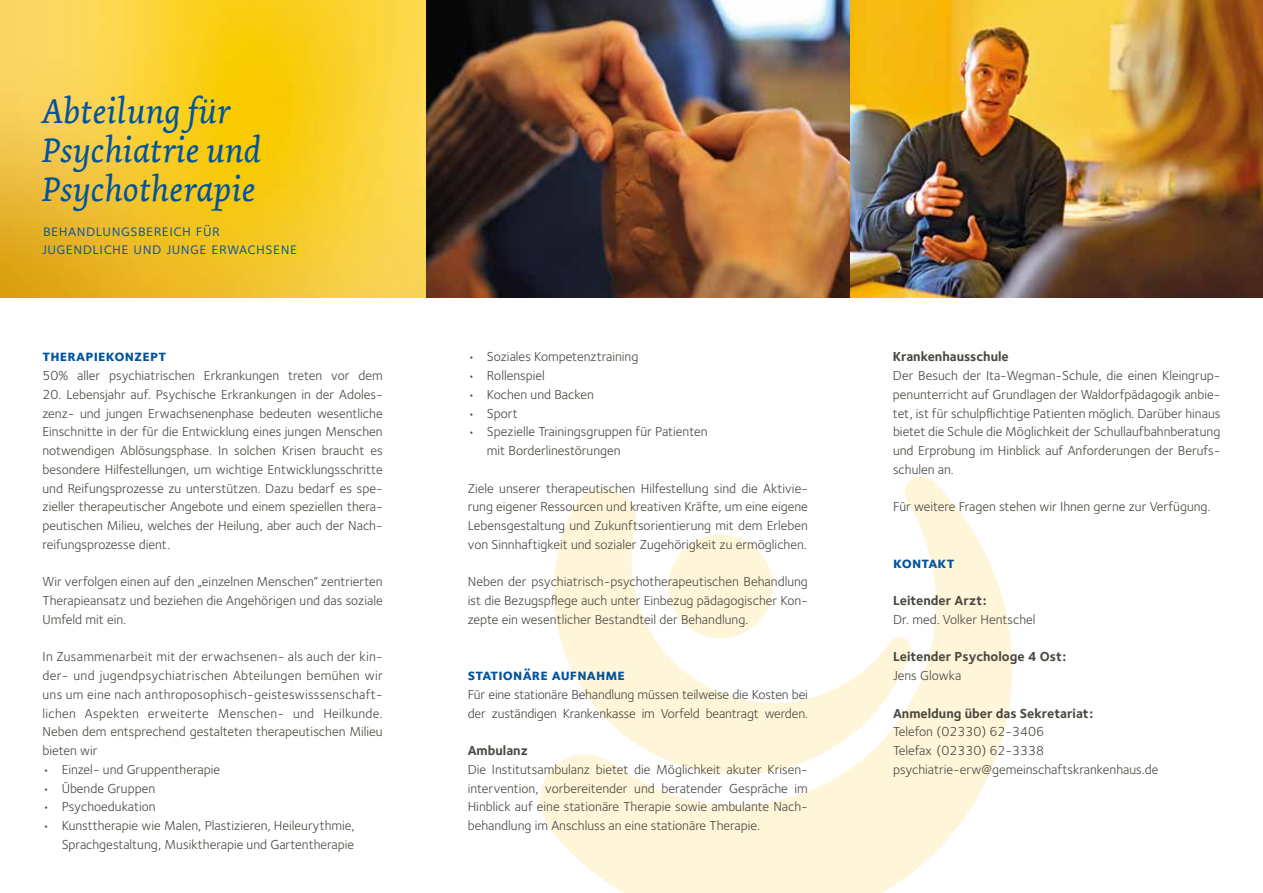
<style>
.page{position:relative;width:1263px;height:893px;background:#fff}
.page>*{position:absolute;margin:0;border:0;box-sizing:border-box;transform-origin:0 0}
.t1{font:italic 36px/39px "Dolly";letter-spacing:.005em;color:#00539e}
.t2{font:16.5px/18px "Foundry Sterling Book Expert";letter-spacing:.03em;color:#00539e}
.t3{font:15.75px "Foundry Sterling Bold Expert";letter-spacing:.01em;color:#00539e}
.t4{font:13.5px/18.8px "Foundry Sterling";color:#494740;text-align:justify}
.t5{font:700 13.5px "Foundry Sterling";color:#494740}
</style>
<div class="page">
<img style="left:425px;top:0;width:838px;height:298px">
<svg style="left:540px;top:476px;width:472px;height:417px;fill:#fff5d8"></svg>
<svg style="left:540px;top:484px;width:371px;height:315px"></svg>
<svg style="left:663px;top:529px;width:115px;height:115px"></svg>
<svg style="left:0;top:0;width:425px;height:298px;background:#f6cb30"></svg>
<h1 class="t1" style="left:41px;top:93px;width:221px">Abteilung für<br>Psychiatrie und<br>Psychotherapie</h1>
<p class="t2" style="left:42px;top:221px;width:256px">behandlungsbereich für jugendliche und junge erwachsene</p>
<p class="t3" style="left:43px;top:347px;width:125px">therapiekonzept</p>
<p class="t4" style="left:43px;top:366px;width:342px">50% aller psychiatrischen Erkrankungen treten vor dem</p>
<p class="t4" style="left:42px;top:385px;width:342px">20. Lebensjahr auf. Psychische Erkrankungen in der Adoles&shy;zenz- und jungen Erwachsenenphase bedeuten wesentliche Einschnitte in der für die Entwicklung eines jungen Menschen notwendigen Ablösungsphase. In solchen Krisen braucht es besondere Hilfestellungen, um wichtige Entwicklungsschritte und Reifungsprozesse zu unterstützen. Dazu bedarf es spe&shy;zieller therapeutischer Angebote und einem speziellen thera&shy;peutischen Milieu, welches der Heilung, aber auch der Nach&shy;reifungsprozesse dient.</p>
<p class="t4" style="left:43px;top:572px;width:342px">Wir verfolgen einen auf den „einzelnen Menschen“ zentrierten Therapieansatz und beziehen die Angehörigen und das soziale Umfeld mit ein.</p>
<p class="t4" style="left:43px;top:647px;width:342px">In Zusammenarbeit mit der erwachsenen- als auch der kin&shy;der- und jugendpsychiatrischen Abteilungen bemühen wir uns um eine nach anthroposophisch-geisteswisssenschaft&shy;lichen Aspekten erweiterte Menschen- und Heilkunde.<br>Neben dem entsprechend gestalteten therapeutischen Milieu bieten wir</p>
<p class="t4" style="left:43px;top:760px;width:179px">• Einzel- und Gruppentherapie</p>
<p class="t4" style="left:43px;top:779px;width:114px">• Übende Gruppen</p>
<p class="t4" style="left:43px;top:797px;width:115px">• Psychoedukation</p>
<p class="t4" style="left:43px;top:816px;width:314px;text-align:right">• Kunsttherapie wie Malen, Plastizieren, Heileurythmie,<br>Sprachgestaltung, Musiktherapie und Gartentherapie</p>
<p class="t4" style="left:468px;top:347px;width:172px">• Soziales Kompetenztraining</p>
<p class="t4" style="left:468px;top:366px;width:79px">• Rollenspiel</p>
<p class="t4" style="left:468px;top:385px;width:128px">• Kochen und Backen</p>
<p class="t4" style="left:468px;top:404px;width:52px">• Sport</p>
<p class="t4" style="left:487px;top:422px;width:222px;text-indent:-19px">• Spezielle Trainingsgruppen für Patienten mit Borderlinestörungen</p>
<p class="t4" style="left:468px;top:479px;width:342px">Ziele unserer therapeutischen Hilfestellung sind die Aktivie&shy;rung eigener Ressourcen und kreativen Kräfte, um eine eigene Lebensgestaltung und Zukunftsorientierung mit dem Erleben von Sinnhaftigkeit und sozialer Zugehörigkeit zu ermöglichen.</p>
<p class="t4" style="left:468px;top:572px;width:342px">Neben der psychiatrisch-psychotherapeutischen Behandlung ist die Bezugspflege auch unter Einbezug pädagogischer Kon&shy;zepte ein wesentlicher Bestandteil der Behandlung.</p>
<p class="t3" style="left:468px;top:665px;width:159px">stationäre aufnahme</p>
<p class="t4" style="left:468px;top:685px;width:342px">Für eine stationäre Behandlung müssen teilweise die Kosten bei der zuständigen Krankenkasse im Vorfeld beantragt werden.</p>
<p class="t5" style="left:468px;top:742px;width:62px">Ambulanz</p>
<p class="t4" style="left:468px;top:760px;width:342px">Die Institutsambulanz bietet die Möglichkeit akuter Krisen&shy;intervention, vorbereitender und beratender Gespräche im Hinblick auf eine stationäre Therapie sowie ambulante Nach&shy;behandlung im Anschluss an eine stationäre Therapie.</p>
<p class="t5" style="left:893px;top:349px;width:117px">Krankenhausschule</p>
<p class="t4" style="left:893px;top:366px;width:329px">Der Besuch der Ita-Wegman-Schule, die einen Kleingrup&shy;penunterricht auf Grundlagen der Waldorfpädagogik anbie&shy;tet, ist für schulpflichtige Patienten möglich. Darüber hinaus bietet die Schule die Möglichkeit der Schullaufbahnberatung und Erprobung im Hinblick auf Anforderungen der Berufs&shy;schulen an.</p>
<p class="t4" style="left:893px;top:497px;width:319px">Für weitere Fragen stehen wir Ihnen gerne zur Verfügung.</p>
<p class="t3" style="left:893px;top:553px;width:63px">kontakt</p>
<p class="t5" style="left:893px;top:592px;width:95px">Leitender Arzt:</p>
<p class="t4" style="left:893px;top:610px;width:144px">Dr. med. Volker Hentschel</p>
<p class="t5" style="left:893px;top:649px;width:175px">Leitender Psychologe 4 Ost:</p>
<p class="t4" style="left:893px;top:666px;width:70px">Jens Glowka</p>
<p class="t5" style="left:893px;top:705px;width:202px">Anmeldung über das Sekretariat:</p>
<p class="t4" style="left:893px;top:722px;width:267px;text-align:left">Telefon (02330) 62-3406<br>Telefax (02330) 62-3338 psychiatrie-erw@gemeinschaftskrankenhaus.de</p>
</div>
